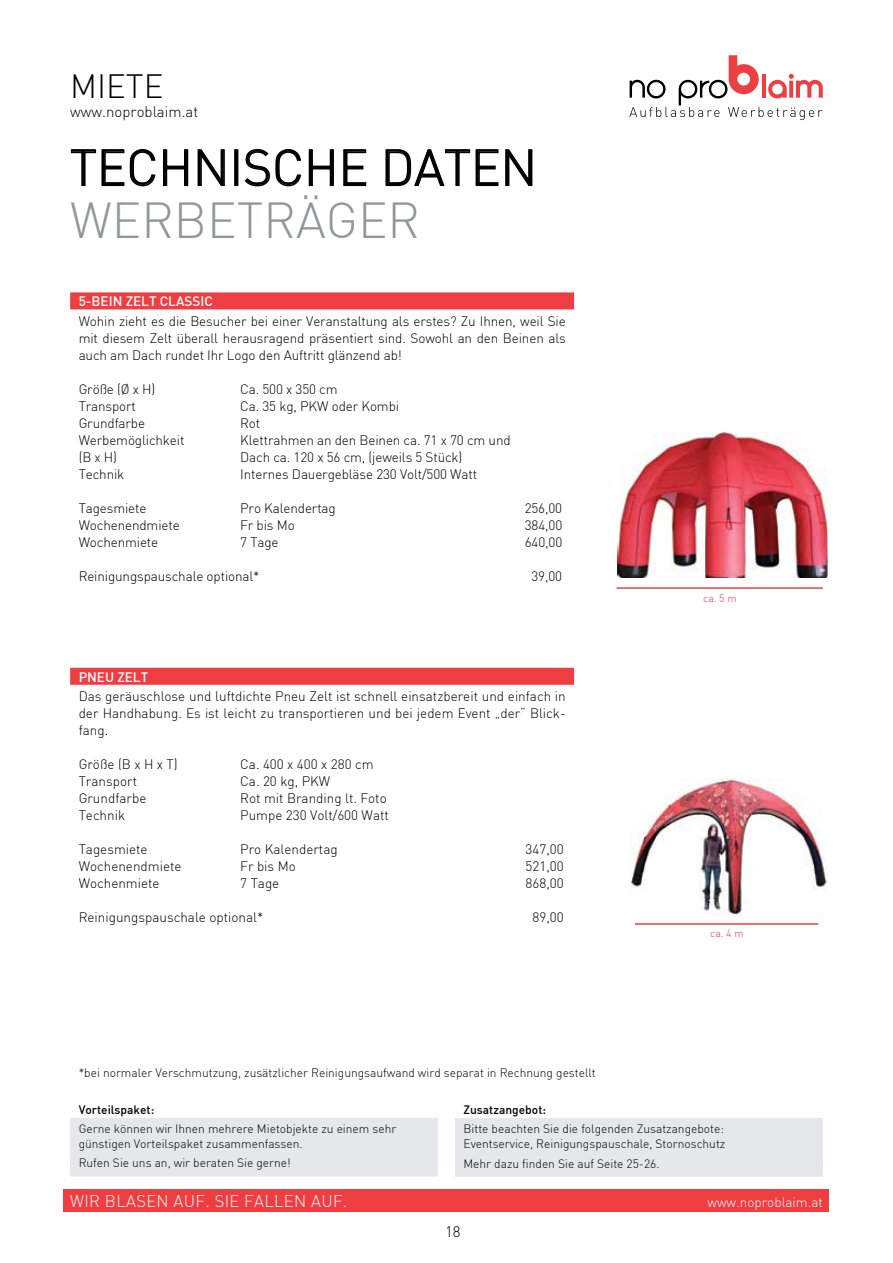
<style>
.page{position:relative;width:893px;height:1263px;background:#fff}
.page>*{position:absolute;margin:0;border:0;box-sizing:border-box;transform-origin:0 0}
.t1{font:300 49.5px "DIN";color:#000}
.t2{font:300 49.5px "DIN";color:#939598}
.t3{font:300 33px "DIN";color:#000}
.t4{font:300 16.5px "DIN";letter-spacing:.02em;color:#fff}
.t5{font:300 15px "DIN";color:#000}
.t6{font:300 13.5px/17px "DIN";letter-spacing:-.01em;color:#000;text-align:justify}
.t7{font:500 13.5px "DIN";color:#fff}
.t8{font:300 13.5px "DIN";color:#fff}
.t9{font:300 12px/14.9px "DIN";color:#000}
.t10{font:500 12px "DIN";color:#000}
.t11{font:300 10.5px "DIN";color:#ef3e42}
</style>
<div class="page">
<svg style="left:629px;top:55px;width:194px;height:65px"></svg>
<div style="left:64px;top:1189px;width:765px;height:23px;background:#ef3e42"></div>
<svg style="left:70px;top:149px;width:86px;height:38px"></svg>
<svg style="left:163px;top:149px;width:26px;height:38px"></svg>
<svg style="left:197px;top:149px;width:28px;height:38px"></svg>
<div style="left:234px;top:149px;width:4px;height:37px;border:2px solid #000"></div>
<svg style="left:244px;top:149px;width:58px;height:38px"></svg>
<svg style="left:308px;top:149px;width:26px;height:38px"></svg>
<svg style="left:343px;top:149px;width:24px;height:38px"></svg>
<svg style="left:385px;top:149px;width:148px;height:38px"></svg>
<div style="left:70px;top:292px;width:504px;height:17px;background:#ef3e42"></div>
<img style="left:618px;top:432px;width:209px;height:145px">
<div style="left:70px;top:668px;width:504px;height:17px;background:#ef3e42"></div>
<hr style="left:617px;top:587px;width:206px;height:2px;background:#ef3e42">
<img style="left:630px;top:779px;width:197px;height:137px">
<hr style="left:635px;top:923px;width:183px;height:2px;background:#ef3e42">
<div style="left:70px;top:1118px;width:368px;height:17px;background:#e6e7e8"></div>
<div style="left:70px;top:1133px;width:368px;height:17px;background:#e6e7e8"></div>
<div style="left:70px;top:1139px;width:368px;height:17px;background:#e6e7e8"></div>
<div style="left:70px;top:1153px;width:368px;height:17px;background:#e6e7e8"></div>
<div style="left:70px;top:1159px;width:368px;height:17px;background:#e6e7e8"></div>
<div style="left:455px;top:1118px;width:368px;height:17px;background:#e6e7e8"></div>
<div style="left:455px;top:1133px;width:368px;height:17px;background:#e6e7e8"></div>
<div style="left:455px;top:1139px;width:368px;height:17px;background:#e6e7e8"></div>
<div style="left:455px;top:1154px;width:368px;height:17px;background:#e6e7e8"></div>
<div style="left:455px;top:1160px;width:368px;height:17px;background:#e6e7e8"></div>
<h2 class="t3" style="left:70px;top:66px;width:44px">Miete</h2>
<p class="t5" style="left:70px;top:102px;width:130px">www.noproblaim.at</p>
<h1 class="t1" style="left:70px;top:137px;width:150px">Technisc</h1>
<h1 class="t1" style="left:304px;top:137px;width:141px">he Daten</h1>
<h1 class="t2" style="left:70px;top:190px;width:351px">WERBETRÄGER</h1>
<p class="t7" style="left:79px;top:293px;width:30px">5-Bein</p>
<p class="t7" style="left:126px;top:293px;width:89px">Zelt CLASSIC</p>
<p class="t6" style="left:79px;top:312px;width:489px">Wohin zieht es die Besucher bei einer Veranstaltung als erstes? Zu Ihnen, weil Sie mit diesem Zelt überall herausragend präsentiert sind. Sowohl an den Beinen als auch am Dach rundet Ihr Logo den Auftritt glänzend ab!</p>
<p class="t6" style="left:79px;top:380px;width:78px">Größe (Ø x H)</p>
<p class="t6" style="left:240px;top:380px;width:99px">Ca. 500 x 350 cm</p>
<p class="t6" style="left:79px;top:397px;width:59px">Transport</p>
<p class="t6" style="left:240px;top:397px;width:160px">Ca. 35 kg, PKW oder Kombi</p>
<p class="t6" style="left:79px;top:414px;width:68px">Grundfarbe</p>
<p class="t6" style="left:240px;top:414px;width:22px">Rot</p>
<p class="t6" style="left:79px;top:431px;width:107px">Werbemöglichkeit</p>
<p class="t6" style="left:240px;top:431px;width:272px">Klettrahmen an den Beinen ca. 71 x 70 cm und</p>
<p class="t6" style="left:79px;top:448px;width:40px">(B x H)</p>
<p class="t6" style="left:240px;top:448px;width:224px">Dach ca. 120 x 56 cm, (jeweils 5 Stück)</p>
<p class="t6" style="left:79px;top:465px;width:47px">Technik</p>
<p class="t6" style="left:240px;top:465px;width:238px">Internes Dauergebläse 230 Volt/500 Watt</p>
<p class="t6" style="left:79px;top:499px;width:69px">Tagesmiete</p>
<p class="t6" style="left:240px;top:499px;width:97px">Pro Kalendertag</p>
<p class="t6" style="left:525px;top:499px;width:39px">256,00</p>
<p class="t6" style="left:79px;top:516px;width:103px">Wochenendmiete</p>
<p class="t6" style="left:240px;top:516px;width:56px">Fr bis Mo</p>
<p class="t6" style="left:525px;top:516px;width:39px">384,00</p>
<p class="t6" style="left:79px;top:533px;width:81px">Wochenmiete</p>
<p class="t6" style="left:240px;top:533px;width:40px">7 Tage</p>
<p class="t6" style="left:525px;top:533px;width:39px">640,00</p>
<p class="t6" style="left:79px;top:567px;width:182px">Reinigungspauschale optional*</p>
<p class="t6" style="left:531px;top:567px;width:32px">39,00</p>
<p class="t7" style="left:79px;top:668px;width:79px">PNEU Zelt</p>
<p class="t6" style="left:79px;top:688px;width:489px">Das geräuschlose und luftdichte Pneu Zelt ist schnell einsatzbereit und einfach in der Handhabung. Es ist leicht zu transportieren und bei jedem Event „der“ Blick&shy;fang.</p>
<p class="t6" style="left:79px;top:756px;width:100px">Größe (B x H x T)</p>
<p class="t6" style="left:240px;top:756px;width:135px">Ca. 400 x 400 x 280 cm</p>
<p class="t6" style="left:79px;top:773px;width:60px">Transport</p>
<p class="t6" style="left:240px;top:773px;width:92px">Ca. 20 kg, PKW</p>
<p class="t6" style="left:79px;top:790px;width:69px">Grundfarbe</p>
<p class="t6" style="left:240px;top:790px;width:148px">Rot mit Branding lt. Foto</p>
<p class="t6" style="left:79px;top:807px;width:48px">Technik</p>
<p class="t6" style="left:240px;top:807px;width:150px">Pumpe 230 Volt/600 Watt</p>
<p class="t6" style="left:79px;top:841px;width:71px">Tagesmiete</p>
<p class="t6" style="left:240px;top:841px;width:99px">Pro Kalendertag</p>
<p class="t6" style="left:525px;top:841px;width:40px">347,00</p>
<p class="t6" style="left:79px;top:858px;width:104px">Wochenendmiete</p>
<p class="t6" style="left:240px;top:858px;width:57px">Fr bis Mo</p>
<p class="t6" style="left:525px;top:858px;width:40px">521,00</p>
<p class="t6" style="left:79px;top:875px;width:82px">Wochenmiete</p>
<p class="t6" style="left:240px;top:875px;width:41px">7 Tage</p>
<p class="t6" style="left:526px;top:875px;width:40px">868,00</p>
<p class="t6" style="left:79px;top:909px;width:186px">Reinigungspauschale optional*</p>
<p class="t6" style="left:532px;top:909px;width:33px">89,00</p>
<p class="t9" style="left:79px;top:1065px;width:519px">*bei normaler Verschmutzung, zusätzlicher Reinigungsaufwand wird separat in Rechnung gestellt</p>
<p class="t11" style="left:703px;top:591px;width:35px">ca. 5 m</p>
<p class="t11" style="left:710px;top:927px;width:35px">ca. 4 m</p>
<p class="t10" style="left:79px;top:1101px;width:77px">Vorteilspaket:</p>
<p class="t9" style="left:79px;top:1121px;width:319px">Gerne können wir Ihnen mehrere Mietobjekte zu einem sehr günstigen Vorteilspaket zusammenfassen.</p>
<p class="t9" style="left:79px;top:1155px;width:214px">Rufen Sie uns an, wir beraten Sie gerne!</p>
<p class="t10" style="left:463px;top:1102px;width:84px">Zusatzangebot:</p>
<p class="t9" style="left:463px;top:1121px;width:263px">Bitte beachten Sie die folgenden Zusatzangebote:<br>Eventservice, Reinigungspauschale, Stornoschutz</p>
<p class="t9" style="left:463px;top:1156px;width:198px">Mehr dazu finden Sie auf Seite 25-26.</p>
<p class="t4" style="left:70px;top:1190px;width:279px">WIR BLASEN AUF. SIE FALLEN AUF.</p>
<p class="t8" style="left:707px;top:1193px;width:117px">www.noproblaim.at</p>
<p class="t5" style="left:445px;top:1223px;width:17px">18</p>
</div>
